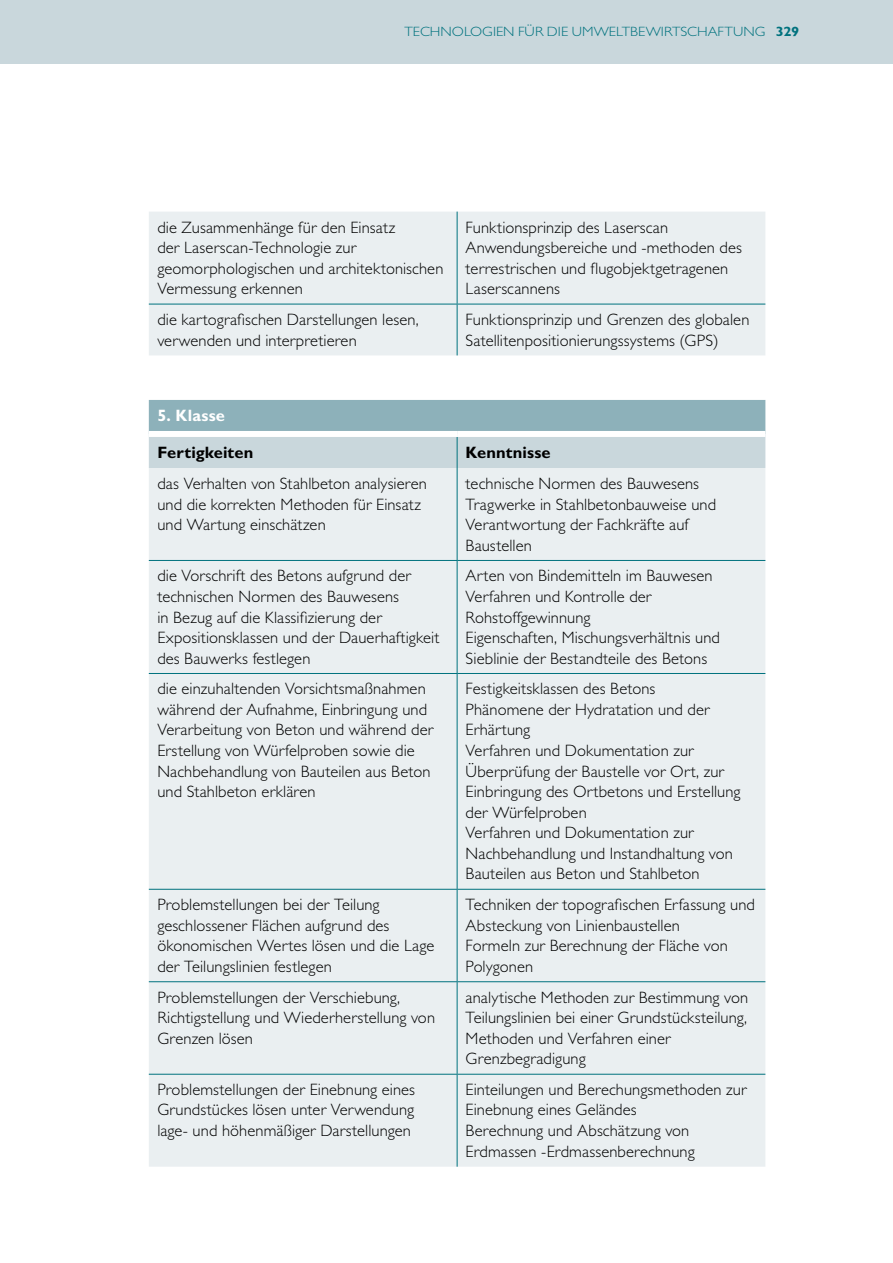
<style>
.page{position:relative;width:893px;height:1263px;background:#fff}
.page>*{position:absolute;margin:0;border:0;box-sizing:border-box;transform-origin:0 0}
.t1{font:300 16.5px/20.5px "Gill Sans Std";letter-spacing:.005em;color:#000}
.t2{font:700 16.5px "Gill Sans Std";letter-spacing:.01em;color:#000}
.t3{font:700 16.5px "Gill Sans Std";letter-spacing:.015em;color:#fff}
.t4{font:300 13.5px "Gill Sans Std";color:#00727e;scale:1.09 1}
.s1{font-weight:700}
</style>
<div class="page">
<div style="left:0;top:0;width:893px;height:64px;background:#c9d7dc"></div>
<div style="left:149px;top:212px;width:616px;height:143px;background:#eaeff1"></div>
<hr style="left:149px;top:304px;width:308px;height:1px;background:#00727e">
<hr style="left:457px;top:304px;width:308px;height:1px;background:#00727e">
<hr style="left:457px;top:212px;width:1px;height:92px;background:#00727e">
<hr style="left:457px;top:304px;width:1px;height:51px;background:#00727e">
<svg style="left:149px;top:400px;width:616px;height:68px;background:#abc4cb"></svg>
<div style="left:149px;top:468px;width:616px;height:699px;background:#eaeff1"></div>
<hr style="left:457px;top:468px;width:1px;height:92px;background:#00727e">
<hr style="left:149px;top:560px;width:308px;height:1px;background:#00727e">
<hr style="left:457px;top:437px;width:1px;height:31px;background:#00727e">
<hr style="left:457px;top:561px;width:1px;height:112px;background:#00727e">
<hr style="left:457px;top:560px;width:308px;height:1px;background:#00727e">
<hr style="left:149px;top:673px;width:308px;height:1px;background:#00727e">
<hr style="left:149px;top:889px;width:308px;height:1px;background:#00727e">
<hr style="left:149px;top:981px;width:308px;height:1px;background:#00727e">
<hr style="left:149px;top:1074px;width:308px;height:1px;background:#00727e">
<hr style="left:457px;top:674px;width:1px;height:215px;background:#00727e">
<hr style="left:457px;top:890px;width:1px;height:91px;background:#00727e">
<hr style="left:457px;top:982px;width:1px;height:92px;background:#00727e">
<hr style="left:457px;top:1074px;width:1px;height:93px;background:#00727e">
<hr style="left:457px;top:673px;width:308px;height:1px;background:#00727e">
<hr style="left:457px;top:889px;width:308px;height:1px;background:#00727e">
<hr style="left:457px;top:981px;width:308px;height:1px;background:#00727e">
<hr style="left:457px;top:1074px;width:308px;height:1px;background:#00727e">
<div style="left:149px;top:431px;width:308px;height:6px;background:#fff"></div>
<div style="left:457px;top:431px;width:308px;height:6px;background:#fff"></div>
<p class="t4" style="left:404px;top:24px;width:364px">TECHNOLOGIEN FÜR DIE UMWELTBEWIRTSCHAFTUNG <span class="s1">329</span></p>
<p class="t1" style="left:157px;top:217px;width:288px">die Zusammenhänge für den Einsatz<br>der Laserscan-Technologie zur geomorphologischen und architektonischen Vermessung erkennen</p>
<p class="t1" style="left:466px;top:217px;width:278px">Funktionsprinzip des Laserscan<br>Anwendungsbereiche und -methoden des terrestrischen und flugobjektgetragenen<br>Laserscannens</p>
<p class="t1" style="left:157px;top:309px;width:263px">die kartografischen Darstellungen lesen, verwenden und interpretieren</p>
<p class="t1" style="left:466px;top:309px;width:285px">Funktionsprinzip und Grenzen des globalen<br>Satellitenpositionierungssystems (GPS)</p>
<p class="t3" style="left:157px;top:406px;width:69px">5. Klasse</p>
<p class="t2" style="left:157px;top:443px;width:97px">Fertigkeiten</p>
<p class="t2" style="left:466px;top:443px;width:87px">Kenntnisse</p>
<p class="t1" style="left:157px;top:473px;width:271px">das Verhalten von Stahlbeton analysieren und die korrekten Methoden für Einsatz und Wartung einschätzen</p>
<p class="t1" style="left:466px;top:473px;width:252px">technische Normen des Bauwesens<br>Tragwerke in Stahlbetonbauweise und<br>Verantwortung der Fachkräfte auf<br>Baustellen</p>
<p class="t1" style="left:157px;top:566px;width:284px">die Vorschrift des Betons aufgrund der technischen Normen des Bauwesens<br>in Bezug auf die Klassifizierung der Expositionsklassen und der Dauerhaftigkeit des Bauwerks festlegen</p>
<p class="t1" style="left:466px;top:566px;width:256px">Arten von Bindemitteln im Bauwesen Verfahren und Kontrolle der Rohstoffgewinnung<br>Eigenschaften, Mischungsverhältnis und Sieblinie der Bestandteile des Betons</p>
<p class="t1" style="left:157px;top:679px;width:277px">die einzuhaltenden Vorsichtsmaßnahmen während der Aufnahme, Einbringung und Verarbeitung von Beton und während der Erstellung von Würfelproben sowie die Nachbehandlung von Bauteilen aus Beton und Stahlbeton erklären</p>
<p class="t1" style="left:466px;top:679px;width:276px">Festigkeitsklassen des Betons<br>Phänomene der Hydratation und der<br>Erhärtung<br>Verfahren und Dokumentation zur<br>Überprüfung der Baustelle vor Ort, zur<br>Einbringung des Ortbetons und Erstellung der Würfelproben<br>Verfahren und Dokumentation zur<br>Nachbehandlung und Instandhaltung von<br>Bauteilen aus Beton und Stahlbeton</p>
<p class="t1" style="left:157px;top:894px;width:279px">Problemstellungen bei der Teilung geschlossener Flächen aufgrund des ökonomischen Wertes lösen und die Lage der Teilungslinien festlegen</p>
<p class="t1" style="left:466px;top:894px;width:291px">Techniken der topografischen Erfassung und<br>Absteckung von Linienbaustellen<br>Formeln zur Berechnung der Fläche von<br>Polygonen</p>
<p class="t1" style="left:157px;top:987px;width:279px">Problemstellungen der Verschiebung,<br>Richtigstellung und Wiederherstellung von<br>Grenzen lösen</p>
<p class="t1" style="left:466px;top:987px;width:284px">analytische Methoden zur Bestimmung von Teilungslinien bei einer Grundstücksteilung, Methoden und Verfahren einer Grenzbegradigung</p>
<p class="t1" style="left:157px;top:1079px;width:259px;text-align:justify">Problemstellungen der Einebnung eines Grundstückes lösen unter Verwendung lage- und höhenmäßiger Darstellungen</p>
<p class="t1" style="left:466px;top:1079px;width:282px">Einteilungen und Berechungsmethoden zur Einebnung eines Geländes<br>Berechnung und Abschätzung von Erdmassen -Erdmassenberechnung</p>
</div>
